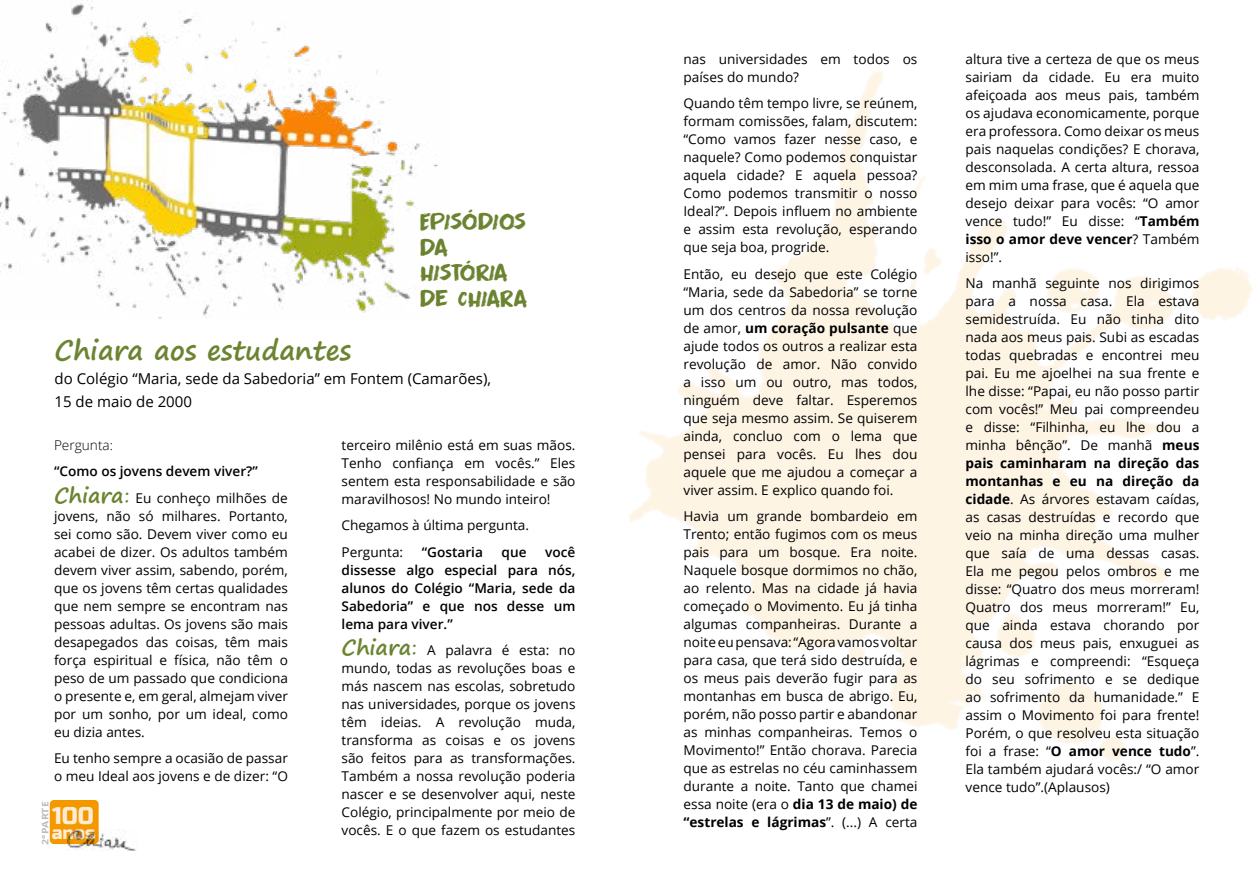
<style>
.page{position:relative;width:1259px;height:893px;background:#fff}
.page>*{position:absolute;margin:0;border:0;box-sizing:border-box;transform-origin:0 0}
.t1{font:700 27px "Segoe Print";color:#6c8431}
.t2{font:24px/25.5px "Apex Brush DEMO";letter-spacing:-.045em;color:#6c8431;scale:1.06 1}
.t3{font:24px "Russo One";color:#feecd4}
.t4{font:18px "Russo One";color:#feecd4}
.t5{font:15px/23.5px "Open Sans";color:#000}
.t6{font:13.5px/18px "Open Sans";color:#000;text-align:justify}
.t7{font:600 13.5px/18px "Open Sans";color:#000}
.t8{font:300 13.5px "Open Sans";color:#000}
.t9{font:700 8.85px "Open Sans";color:#bcbcbc;scale:1.18 1}
.s1{font-family:"Segoe Print";font-weight:700;font-size:21px;color:#6c8431}
.s2{font-family:"Segoe Print";font-weight:400;font-size:21px;color:#6c8431}
.s3{font-weight:400}
.s4{font-family:"Segoe Print";font-size:21px;color:#6c8431}
.s5{font-weight:700}
</style>
<div class="page">
<div style="left:50px;top:800px;width:49px;height:44px;background:#f49800;border-radius:4px"></div>
<img style="left:67px;top:830px;width:69px;height:20px">
<img style="left:629px;top:71px;width:623px;height:690px">
<img style="left:0;top:3px;width:438px;height:316px">
<h2 class="t2" style="left:420px;top:209px;width:103px">EPISÓDIOS<br>DA<br>HISTÓRIA<br>DE CHIARA</h2>
<h1 class="t1" style="left:55px;top:326px;width:298px">Chiara aos estudantes</h1>
<p class="t5" style="left:55px;top:366px;width:438px">do Colégio “Maria, sede da Sabedoria” em Fontem (Camarões),<br>15 de maio de 2000</p>
<p class="t8" style="left:54px;top:436px;width:61px">Pergunta:</p>
<p class="t7" style="left:54px;top:458px;width:235px;line-height:26.5px">“Como os jovens devem viver?”<br><span class="s1">Chiara</span><span class="s2">:</span> <span class="s3">Eu conheço milhões de</span></p>
<p class="t6" style="left:54px;top:506px;width:235px">jovens, não só milhares. Portanto, sei como são. Devem viver como eu acabei de dizer. Os adultos também devem viver assim, sabendo, porém, que os jovens têm certas qualidades que nem sempre se encontram nas pessoas adultas. Os jovens são mais desapegados das coisas, têm mais força espiritual e física, não têm o peso de um passado que condiciona o presente e, em geral, almejam viver por um sonho, por um ideal, como eu dizia antes.</p>
<p class="t6" style="left:54px;top:749px;width:235px">Eu tenho sempre a ocasião de passar o meu Ideal aos jovens e de dizer: “O</p>
<p class="t6" style="left:341px;top:435px;width:235px">terceiro milênio está em suas mãos.<br>Tenho confiança em vocês.” Eles sentem esta responsabilidade e são maravilhosos! No mundo inteiro!</p>
<p class="t6" style="left:341px;top:512px;width:189px;line-height:26.5px">Chegamos à última pergunta.<br>Pergunta:</p>
<p class="t7" style="left:341px;top:542px;width:235px;text-align:justify;text-indent:204px">você dissesse algo especial para nós, alunos do Colégio “Maria, sede da Sabedoria” e que nos desse um lema para viver.”</p>
<p class="t6" style="left:341px;top:641px;width:235px"><span class="s1">Chiara</span><span class="s4">:</span> A palavra é esta: no mundo, todas as revoluções boas e más nascem nas escolas, sobretudo nas universidades, porque os jovens têm ideias. A revolução muda, transforma as coisas e os jovens são feitos para as transformações.<br>Também a nossa revolução poderia nascer e se desenvolver aqui, neste Colégio, principalmente por meio de vocês. E o que fazem os estudantes</p>
<p class="t7" style="left:422px;top:542px;width:63px">“Gostaria</p>
<p class="t7" style="left:501px;top:542px;width:27px">que</p>
<p class="t9" style="left:39px;top:845px;width:38px;rotate:-90deg">2°PARTE</p>
<h2 class="t3" style="left:52px;top:802px;width:43px">100</h2>
<h3 class="t4" style="left:52px;top:823px;width:45px">anos</h3>
<p class="t6" style="left:683px;top:50px;width:235px">nas universidades em todos os países do mundo?</p>
<p class="t6" style="left:683px;top:94px;width:235px">Quando têm tempo livre, se reúnem, formam comissões, falam, discutem: “Como vamos fazer nesse caso, e naquele? Como podemos conquistar aquela cidade? E aquela pessoa?<br>Como podemos transmitir o nosso Ideal?”. Depois influem no ambiente e assim esta revolução, esperando que seja boa, progride.</p>
<p class="t6" style="left:683px;top:265px;width:235px">Então, eu desejo que este Colégio “Maria, sede da Sabedoria” se torne um dos centros da nossa revolução de amor, <span class="s5">um coração pulsante</span> que ajude todos os outros a realizar esta revolução de amor. Não convido a isso um ou outro, mas todos, ninguém deve faltar. Esperemos que seja mesmo assim. Se quiserem ainda, concluo com o lema que pensei para vocês. Eu lhes dou aquele que me ajudou a começar a viver assim. E explico quando foi.</p>
<p class="t6" style="left:683px;top:507px;width:235px">Havia um grande bombardeio em Trento; então fugimos com os meus pais para um bosque. Era noite.<br>Naquele bosque dormimos no chão, ao relento. Mas na cidade já havia começado o Movimento. Eu já tinha algumas companheiras. Durante a noite eu pensava: “Agora vamos voltar para casa, que terá sido destruída, e os meus pais deverão fugir para as montanhas em busca de abrigo. Eu, porém, não posso partir e abandonar as minhas companheiras. Temos o Movimento!” Então chorava. Parecia que as estrelas no céu caminhassem durante a noite. Tanto que chamei essa noite (era o <span class="s5">dia 13 de maio) de “estrelas e lágrimas</span>”. (...) A certa</p>
<p class="t6" style="left:965px;top:49px;width:235px">altura tive a certeza de que os meus sairiam da cidade. Eu era muito afeiçoada aos meus pais, também os ajudava economicamente, porque era professora. Como deixar os meus pais naquelas condições? E chorava, desconsolada. A certa altura, ressoa em mim uma frase, que é aquela que desejo deixar para vocês: “O amor vence tudo!” Eu disse: “<span class="s5">Também isso o amor deve vencer</span>? Também isso!”.</p>
<p class="t6" style="left:965px;top:274px;width:235px">Na manhã seguinte nos dirigimos para a nossa casa. Ela estava semidestruída. Eu não tinha dito nada aos meus pais. Subi as escadas todas quebradas e encontrei meu pai. Eu me ajoelhei na sua frente e lhe disse: “Papai, eu não posso partir com vocês!” Meu pai compreendeu e disse: “Filhinha, eu lhe dou a minha bênção”. De manhã <span class="s5">meus pais caminharam na direção das montanhas e eu na direção da cidade</span>. As árvores estavam caídas, as casas destruídas e recordo que veio na minha direção uma mulher que saía de uma dessas casas.<br>Ela me pegou pelos ombros e me disse: “Quatro dos meus morreram!<br>Quatro dos meus morreram!” Eu, que ainda estava chorando por causa dos meus pais, enxuguei as lágrimas e compreendi: “Esqueça do seu sofrimento e se dedique ao sofrimento da humanidade.” E assim o Movimento foi para frente!<br>Porém, o que resolveu esta situação foi a frase: “<span class="s5">O amor vence tudo</span>”.<br>Ela também ajudará vocês:/ “O amor vence tudo”.(Aplausos)</p>
</div>
